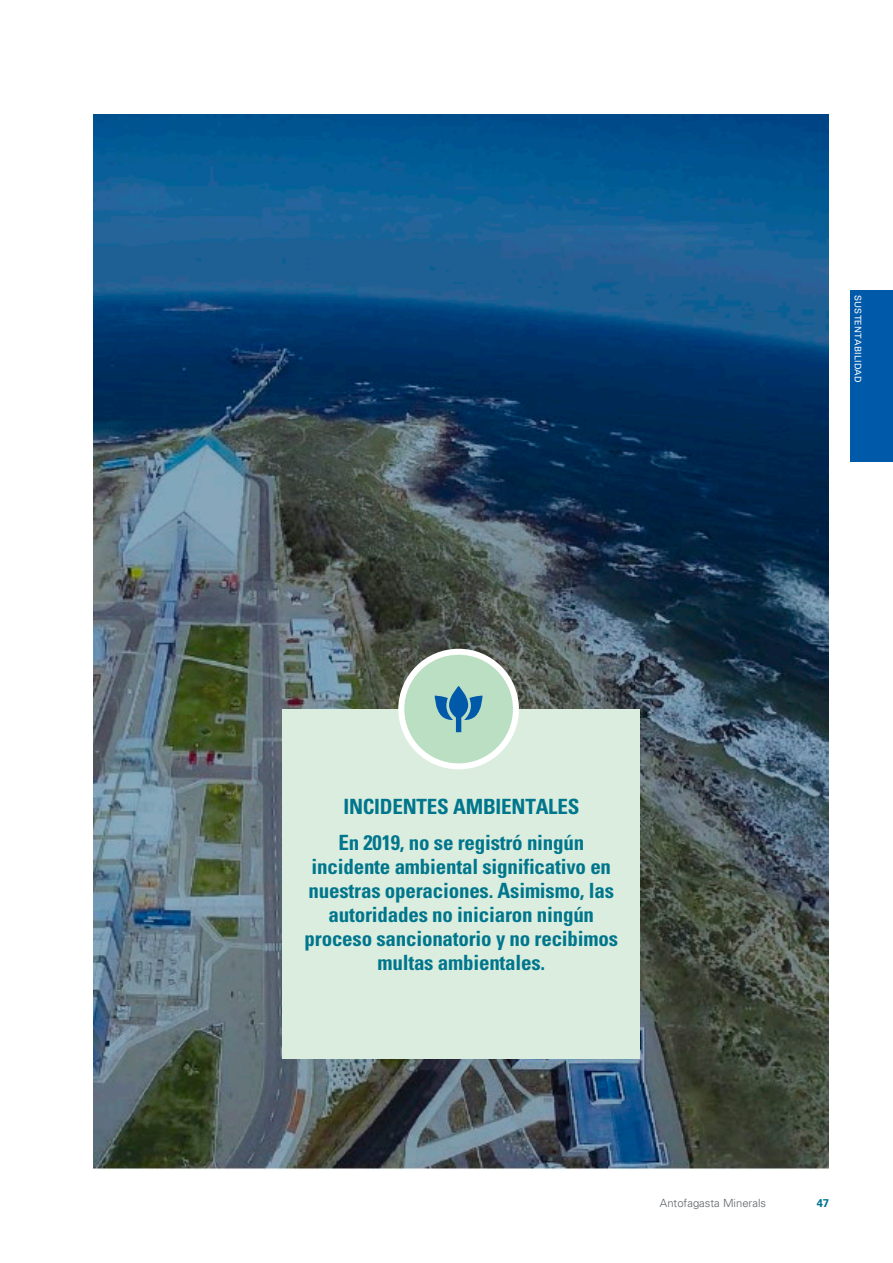
<style>
.page{position:relative;width:893px;height:1263px;background:#fff}
.page>*{position:absolute;margin:0;border:0;box-sizing:border-box;transform-origin:0 0}
.Pull-Out-Text-NoInde{font:700 condensed 21px/24px "Univers LT Std";letter-spacing:-.01em;color:#00768d;text-align:center}
.t1{font:300 11.25px "Univers LT Std";color:#5c6066}
.t2{font:700 11.25px "Univers LT Std";color:#00768d}
.t3{font:9px "Univers LT Std";letter-spacing:.025em;color:#fff}
</style>
<div class="page">
<img style="left:94px;top:115px;width:735px;height:1054px">
<div style="left:283px;top:709px;width:357px;height:350px;background:#dbedde"></div>
<div style="left:401px;top:652px;width:115px;height:114px;background:#bbdfc2;border-radius:50%"></div>
<div style="left:398px;top:649px;width:121px;height:120px;border:6px solid #fff;border-radius:50%"></div>
<svg style="left:435px;top:686px;width:47px;height:46px"></svg>
<div style="left:850px;top:291px;width:43px;height:171px;background:#0159a9"></div>
<p class="t3" style="left:863px;top:295px;width:89px;rotate:90deg">SUSTENTABILIDAD</p>
<p class="Pull-Out-Text-NoInde" style="left:343px;top:794px;width:237px">INCIDENTES AMBIENTALES</p>
<p class="Pull-Out-Text-NoInde" style="left:305px;top:831px;width:315px">En 2019, no se registró ningún incidente ambiental significativo en nuestras operaciones. Asimismo, las autoridades no iniciaron ningún proceso sancionatorio y no recibimos multas ambientales.</p>
<p class="t1" style="left:660px;top:1196px;width:108px">Antofagasta Minerals</p>
<p class="t2" style="left:817px;top:1197px;width:14px">47</p>
</div>
